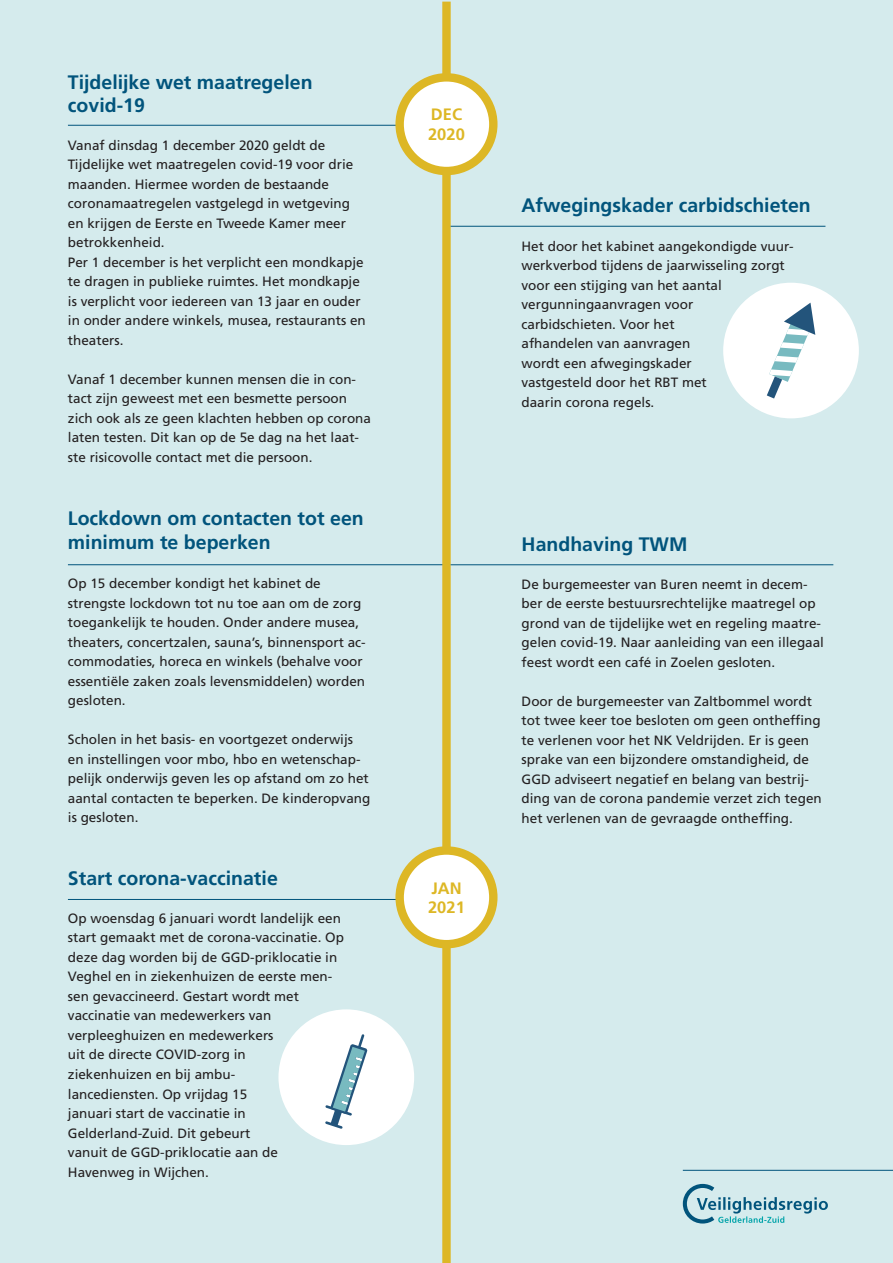
<style>
.page{position:relative;width:893px;height:1263px;background:#d5ebed}
.page>*{position:absolute;margin:0;border:0;box-sizing:border-box;transform-origin:0 0}
.t1{font:700 19.5px/23.4px "Frutiger LT Pro";color:#01547c}
.t2{font:700 16.5px/19.8px "Frutiger LT Pro";color:#ddb725}
.t3{font:13.5px/19.5px "Frutiger LT Pro";color:#231f20}
</style>
<div class="page">
<hr style="left:68px;top:564px;width:378px;height:1px;background:#01547c">
<div style="left:442px;top:2px;width:9px;height:1261px;background:#ddb725"></div>
<hr style="left:451px;top:564px;width:382px;height:1px;background:#01547c">
<hr style="left:68px;top:125px;width:383px;height:1px;background:#01547c">
<hr style="left:451px;top:226px;width:374px;height:1px;background:#01547c">
<div style="left:723px;top:283px;width:136px;height:135px;background:#fff;border-radius:50%"></div>
<svg style="left:767px;top:303px;width:48px;height:95px"></svg>
<svg style="left:682px;top:1183px;width:146px;height:41px"></svg>
<hr style="left:683px;top:1170px;width:210px;height:1px;background:#01547c">
<hr style="left:68px;top:899px;width:393px;height:1px;background:#01547c">
<div style="left:278px;top:1009px;width:136px;height:136px;background:#fff;border-radius:50%"></div>
<svg style="left:325px;top:1034px;width:42px;height:95px"></svg>
<div style="left:400px;top:77px;width:93px;height:94px;background:#fff;border-radius:50%"></div>
<div style="left:395px;top:73px;width:102px;height:102px;border:8px solid #ddb725;border-radius:50%"></div>
<div style="left:400px;top:850px;width:93px;height:94px;background:#fff;border-radius:50%"></div>
<div style="left:395px;top:846px;width:102px;height:102px;border:8px solid #ddb725;border-radius:50%"></div>
<h1 class="t1" style="left:68px;top:72px;width:246px">Tijdelijke wet maatregelen covid-19</h1>
<p class="t3" style="left:68px;top:137px;width:299px">Vanaf dinsdag 1 december 2020 geldt de Tijdelijke wet maatregelen covid-19 voor drie maanden. Hiermee worden de bestaande coronamaatregelen vastgelegd in wetgeving en krijgen de Eerste en Tweede Kamer meer betrokkenheid.<br>Per 1 december is het verplicht een mondkapje te dragen in publieke ruimtes. Het mondkapje is verplicht voor iedereen van 13 jaar en ouder in onder andere winkels, musea, restaurants en theaters.</p>
<p class="t3" style="left:68px;top:371px;width:305px">Vanaf 1 december kunnen mensen die in con&shy;tact zijn geweest met een besmette persoon zich ook als ze geen klachten hebben op corona laten testen. Dit kan op de 5e dag na het laat&shy;ste risicovolle contact met die persoon.</p>
<h1 class="t1" style="left:68px;top:509px;width:297px">Lockdown om contacten tot een minimum te beperken</h1>
<p class="t3" style="left:68px;top:575px;width:299px">Op 15 december kondigt het kabinet de strengste lockdown tot nu toe aan om de zorg toegankelijk te houden. Onder andere musea, theaters, concertzalen, sauna’s, binnensport ac&shy;commodaties, horeca en winkels (behalve voor essentiële zaken zoals levensmiddelen) worden gesloten.</p>
<p class="t3" style="left:68px;top:731px;width:304px">Scholen in het basis- en voortgezet onderwijs en instellingen voor mbo, hbo en wetenschap&shy;pelijk onderwijs geven les op afstand om zo het aantal contacten te beperken. De kinderopvang is gesloten.</p>
<h1 class="t1" style="left:68px;top:869px;width:211px">Start corona-vaccinatie</h1>
<p class="t3" style="left:68px;top:910px;width:278px">Op woensdag 6 januari wordt landelijk een start gemaakt met de corona-vaccinatie. Op deze dag worden bij de GGD-priklocatie in Veghel en in ziekenhuizen de eerste men&shy;sen gevaccineerd. Gestart wordt met vaccinatie van medewerkers van verpleeghuizen en medewerkers<br>uit de directe COVID-zorg in<br>ziekenhuizen en bij ambu-<br>lancediensten. Op vrijdag 15<br>januari start de vaccinatie in Gelderland-Zuid. Dit gebeurt<br>vanuit de GGD-priklocatie aan de Havenweg in Wijchen.</p>
<p class="t2" style="left:428px;top:106px;width:38px">DEC<br>2020</p>
<p class="t2" style="left:428px;top:879px;width:38px">JAN<br>2021</p>
<h1 class="t1" style="left:521px;top:195px;width:291px">Afwegingskader carbidschieten</h1>
<p class="t3" style="left:521px;top:238px;width:274px">Het door het kabinet aangekondigde vuur&shy;werkverbod tijdens de jaarwisseling zorgt voor een stijging van het aantal vergunningaanvragen voor<br>carbidschieten. Voor het<br>afhandelen van aanvragen<br>wordt een afwegingskader<br>vastgesteld door het RBT met<br>daarin corona regels.</p>
<h1 class="t1" style="left:522px;top:534px;width:167px">Handhaving TWM</h1>
<p class="t3" style="left:522px;top:575px;width:304px">De burgemeester van Buren neemt in decem&shy;ber de eerste bestuursrechtelijke maatregel op grond van de tijdelijke wet en regeling maatre&shy;gelen covid-19. Naar aanleiding van een illegaal feest wordt een café in Zoelen gesloten.</p>
<p class="t3" style="left:522px;top:692px;width:302px">Door de burgemeester van Zaltbommel wordt tot twee keer toe besloten om geen ontheffing te verlenen voor het NK Veldrijden. Er is geen sprake van een bijzondere omstandigheid, de GGD adviseert negatief en belang van bestrij&shy;ding van de corona pandemie verzet zich tegen het verlenen van de gevraagde ontheffing.</p>
</div>
